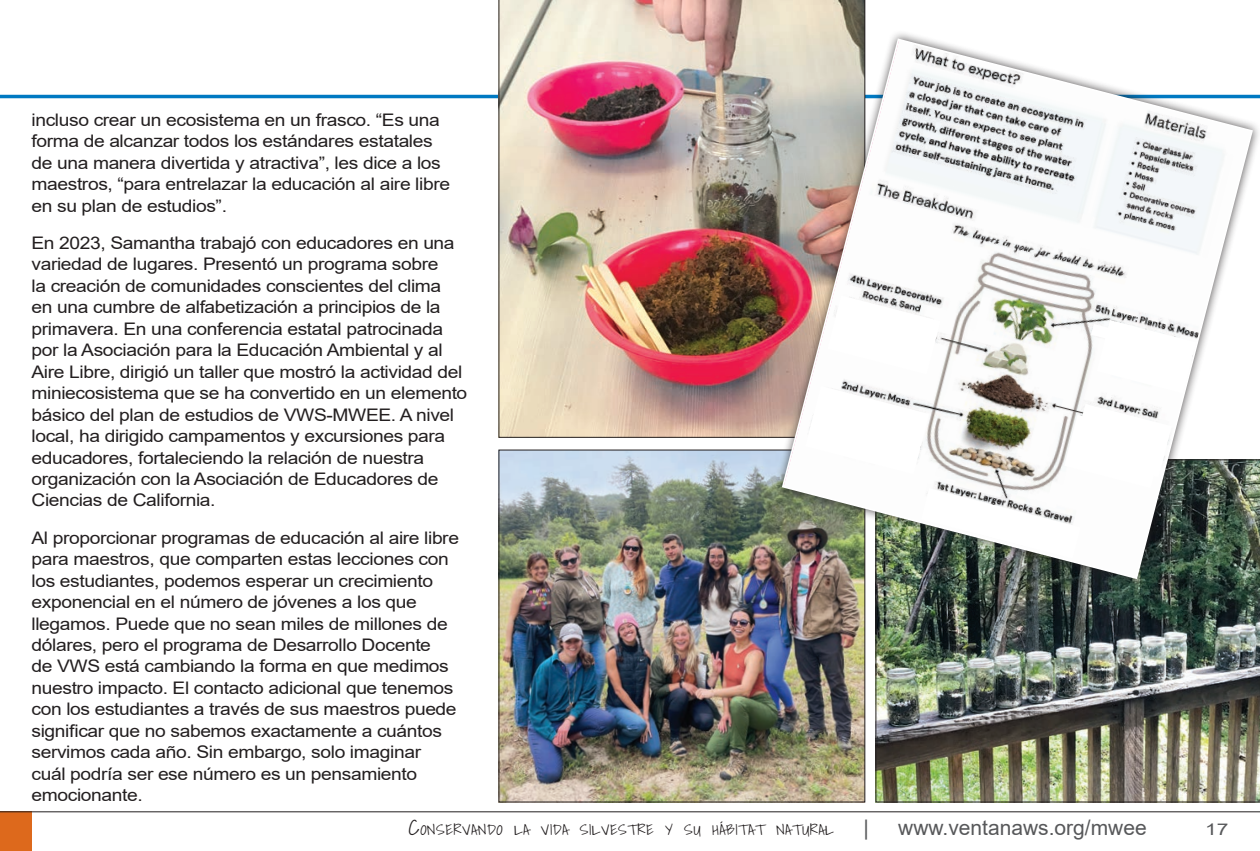
<style>
.page{position:relative;width:1260px;height:851px;background:#fff}
.page>*{position:absolute;margin:0;border:0;box-sizing:border-box;transform-origin:0 0}
.right_justify{font:21px "Arial";color:#57585a}
.body{font:17.32px/21.5px "Arial";letter-spacing:-.02em;color:#231f20;scale:1.11 1}
.right_justify-2{font:16.1px "Arial";color:#57585a;scale:1.3 1}
.right_justify-3{font:300 14.7px "Shadows Into";letter-spacing:.03em;color:#231f20;scale:1.1 1}
.s1{font-size:21px}
</style>
<div class="page">
<div style="left:0;top:811px;width:32px;height:39px;background:#dd691c"></div>
<hr style="left:0;top:95px;width:1260px;height:3px;background:#0079c2">
<img style="left:498px;top:0;width:367px;height:438px">
<img style="left:875px;top:588px;width:385px;height:214px">
<img style="left:500px;top:451px;width:363px;height:349px">
<div style="left:773px;top:30px;width:487px;height:558px;background:#231f20;opacity:.75"></div>
<img style="left:781px;top:37px;width:473px;height:543px">
<img style="left:805px;top:295px;width:391px;height:263px">
<hr style="left:0;top:811px;width:1260px;height:1px;background:#231f20">
<p class="body" style="left:32px;top:109px;width:379px">incluso crear un ecosistema en un frasco. “Es una forma de alcanzar todos los estándares estatales de una manera divertida y atractiva”, les dice a los maestros, “para entrelazar la educación al aire libre en su plan de estudios”.</p>
<p class="body" style="left:32px;top:232px;width:394px">En 2023, Samantha trabajó con educadores en una variedad de lugares. Presentó un programa sobre<br>la creación de comunidades conscientes del clima<br>en una cumbre de alfabetización a principios de la primavera. En una conferencia estatal patrocinada por la Asociación para la Educación Ambiental y al Aire Libre, dirigió un taller que mostró la actividad del miniecosistema que se ha convertido en un elemento básico del plan de estudios de VWS-MWEE. A nivel local, ha dirigido campamentos y excursiones para educadores, fortaleciendo la relación de nuestra organización con la Asociación de Educadores de Ciencias de California.</p>
<p class="body" style="left:32px;top:526px;width:387px">Al proporcionar programas de educación al aire libre para maestros, que comparten estas lecciones con los estudiantes, podemos esperar un crecimiento exponencial en el número de jóvenes a los que llegamos. Puede que no sean miles de millones de dólares, pero el programa de Desarrollo Docente<br>de VWS está cambiando la forma en que medimos nuestro impacto. El contacto adicional que tenemos con los estudiantes a través de sus maestros puede significar que no sabemos exactamente a cuántos servimos cada año. Sin embargo, solo imaginar cuál podría ser ese número es un pensamiento emocionante.</p>
<p class="right_justify-3" style="left:409px;top:818px;width:388px"><span class="s1">C</span>ONSERVANDO LA VIDA SILVESTRE Y SU HÁBITAT NATURAL</p>
<p class="right_justify" style="left:864px;top:813px;width:7px">|</p>
<p class="right_justify" style="left:898px;top:813px;width:250px">www.ventanaws.org/mwee</p>
<p class="right_justify-2" style="left:1205px;top:818px;width:19px">17</p>
</div>
